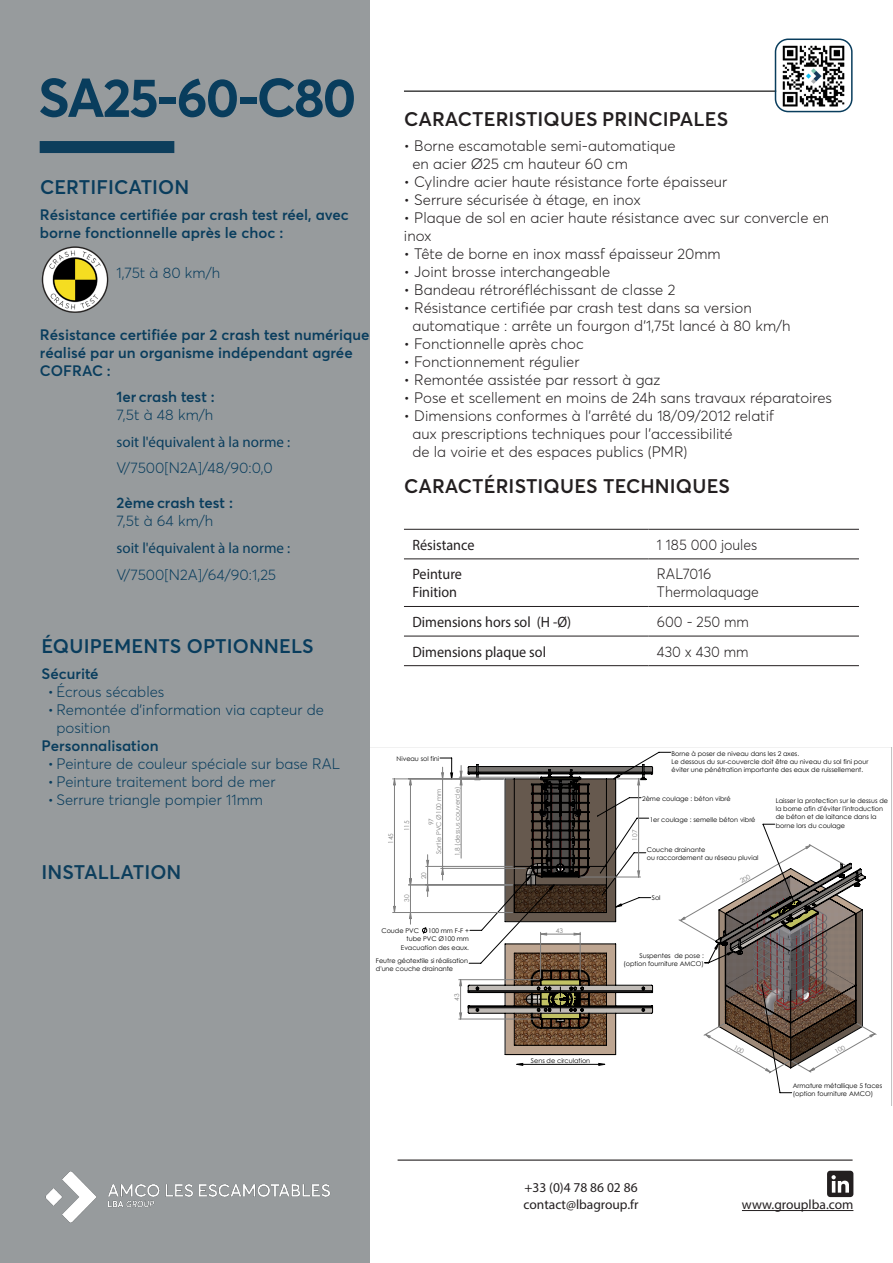
<style>
.page{position:relative;width:893px;height:1263px;background:#fff}
.page>*{position:absolute;margin:0;border:0;box-sizing:border-box;transform-origin:0 0}
.t1{font:700 54px "Averta";letter-spacing:-.04em;color:#093d5d}
.t2{font:600 19.5px "Averta";letter-spacing:.005em;color:#231f20}
.TITRE{font:600 19.5px "Averta";letter-spacing:.005em;color:#093d5d}
.INTRO___EQUIPEMENT{font:600 19.5px "Averta";letter-spacing:.005em;color:#093d5d}
.t3{font:600 19.5px "Averta";letter-spacing:.005em;color:#0d3e5c}
.t4{font:300 15px/18px "Averta";color:#231f20}
.INTRO___EQUIPEMENT-2{font:300 15px/18px "Averta";color:#093d5d}
.INTRO___EQUIPEMENT-3{font:600 15px/18px "Averta";color:#093d5d}
.t5{font:15px "Myriad Pro";color:#231f20;scale:.94 1}
.t6{font:300 15px "Averta";color:#231f20;scale:.94 1}
.INTRO___EQUIPEMENT-4{font:15px "Myriad Pro";color:#093d5d}
.t7{font:13.5px/16.2px "Myriad Pro";color:#231f20}
.t8{font:6.45px/8.4px "Century Gothic";color:#000}
.t9{font:6.45px/7.8px "Century Gothic";color:#808080;text-align:center}
</style>
<div class="page">
<div style="left:0;top:0;width:370px;height:1263px;background:#979b9d"></div>
<img style="left:45px;top:1171px;width:285px;height:52px">
<hr style="left:404px;top:91px;width:372px;height:1px;background:#000">
<hr style="left:398px;top:1159px;width:455px;height:2px;background:#231f20">
<hr style="left:742px;top:1210px;width:111px;height:1px;background:#231f20">
<svg style="left:827px;top:1171px;width:26px;height:26px"></svg>
<div style="left:40px;top:141px;width:134px;height:12px;background:#0d3e5c"></div>
<hr style="left:404px;top:529px;width:244px;height:1px;background:#231f20">
<hr style="left:648px;top:529px;width:211px;height:1px;background:#231f20">
<hr style="left:404px;top:559px;width:244px;height:1px;background:#231f20">
<hr style="left:648px;top:559px;width:211px;height:1px;background:#231f20">
<hr style="left:404px;top:606px;width:244px;height:1px;background:#231f20">
<hr style="left:648px;top:606px;width:211px;height:1px;background:#231f20">
<hr style="left:404px;top:636px;width:244px;height:1px;background:#231f20">
<hr style="left:648px;top:636px;width:211px;height:1px;background:#231f20">
<hr style="left:404px;top:665px;width:244px;height:1px;background:#231f20">
<hr style="left:648px;top:665px;width:211px;height:1px;background:#231f20">
<img style="left:777px;top:39px;width:73px;height:73px">
<div style="left:775px;top:39px;width:78px;height:73px;border:2px solid #093d5d;border-radius:13px"></div>
<img style="left:41px;top:246px;width:68px;height:67px">
<hr style="left:370px;top:747px;width:1px;height:358px;background:#c0c0c0">
<hr style="left:370px;top:1115px;width:521px;height:1px;background:#c0c0c0">
<hr style="left:370px;top:747px;width:521px;height:1px;background:#c0c0c0">
<hr style="left:891px;top:747px;width:1px;height:358px;background:#c0c0c0">
<div style="left:370px;top:1040px;width:128px;height:83px;background:#fff"></div>
<div style="left:479px;top:1070px;width:260px;height:88px;background:#fff"></div>
<svg style="left:393px;top:764px;width:483px;height:329px"></svg>
<h1 class="t1" style="left:38px;top:63px;width:320px">SA25-60-C80</h1>
<p class="INTRO___EQUIPEMENT" style="left:40px;top:174px;width:151px">CERTIFICATION</p>
<p class="INTRO___EQUIPEMENT-3" style="left:40px;top:206px;width:310px">Résistance certifiée par crash test réel, avec borne fonctionnelle après le choc :</p>
<p class="INTRO___EQUIPEMENT-2" style="left:117px;top:264px;width:105px">1,75t à 80 km/h</p>
<p class="INTRO___EQUIPEMENT-3" style="left:40px;top:325px;width:331px">Résistance certifiée par 2 crash test numérique réalisé par un organisme indépendant agrée<br>COFRAC :</p>
<p class="INTRO___EQUIPEMENT-3" style="left:117px;top:388px;width:100px">1er crash test :</p>
<p class="INTRO___EQUIPEMENT-2" style="left:117px;top:406px;width:98px">7,5t à 48 km/h</p>
<p class="INTRO___EQUIPEMENT-4" style="left:117px;top:433px;width:175px">soit l'équivalent à la norme :</p>
<p class="INTRO___EQUIPEMENT-2" style="left:117px;top:459px;width:158px">V/7500[N2A]/48/90:0,0</p>
<p class="INTRO___EQUIPEMENT-3" style="left:117px;top:494px;width:118px">2ème crash test :</p>
<p class="INTRO___EQUIPEMENT-2" style="left:117px;top:512px;width:98px">7,5t à 64 km/h</p>
<p class="INTRO___EQUIPEMENT-4" style="left:117px;top:539px;width:175px">soit l'équivalent à la norme :</p>
<p class="INTRO___EQUIPEMENT-2" style="left:117px;top:565px;width:161px">V/7500[N2A]/64/90:1,25</p>
<p class="TITRE" style="left:42px;top:634px;width:274px">ÉQUIPEMENTS OPTIONNELS</p>
<p class="INTRO___EQUIPEMENT-3" style="left:42px;top:665px;width:59px">Sécurité</p>
<p class="INTRO___EQUIPEMENT-2" style="left:48px;top:683px;width:118px">• Écrous sécables</p>
<p class="INTRO___EQUIPEMENT-2" style="left:56px;top:701px;width:269px;text-indent:-9px">• Remontée d’information via capteur de position</p>
<p class="INTRO___EQUIPEMENT-3" style="left:42px;top:737px;width:119px">Personnalisation</p>
<p class="INTRO___EQUIPEMENT-2" style="left:48px;top:755px;width:294px">• Peinture de couleur spéciale sur base RAL</p>
<p class="INTRO___EQUIPEMENT-2" style="left:48px;top:773px;width:229px">• Peinture traitement bord de mer</p>
<p class="INTRO___EQUIPEMENT-2" style="left:48px;top:791px;width:216px">• Serrure triangle pompier 11mm</p>
<p class="t3" style="left:42px;top:860px;width:141px">INSTALLATION</p>
<h2 class="t2" style="left:404px;top:107px;width:326px">CARACTERISTIQUES PRINCIPALES</h2>
<p class="t4" style="left:404px;top:137px;width:273px">• Borne escamotable semi-automatique</p>
<p class="t4" style="left:412px;top:155px;width:217px">en acier Ø25 cm hauteur 60 cm</p>
<p class="t4" style="left:404px;top:173px;width:325px">• Cylindre acier haute résistance forte épaisseur</p>
<p class="t4" style="left:404px;top:191px;width:238px">• Serrure sécurisée à étage, en inox</p>
<p class="t4" style="left:404px;top:209px;width:427px">• Plaque de sol en acier haute résistance avec sur convercle en inox</p>
<p class="t4" style="left:404px;top:245px;width:318px">• Tête de borne en inox massf épaisseur 20mm</p>
<p class="t4" style="left:404px;top:263px;width:208px">• Joint brosse interchangeable</p>
<p class="t4" style="left:404px;top:281px;width:273px">• Bandeau rétroréfléchissant de classe 2</p>
<p class="t4" style="left:404px;top:299px;width:349px">• Résistance certifiée par crash test dans sa version</p>
<p class="t4" style="left:412px;top:317px;width:380px">automatique : arrête un fourgon d’1,75t lancé à 80 km/h</p>
<p class="t4" style="left:404px;top:335px;width:181px">• Fonctionnelle après choc</p>
<p class="t4" style="left:404px;top:353px;width:177px">• Fonctionnement régulier</p>
<p class="t4" style="left:404px;top:371px;width:258px">• Remontée assistée par ressort à gaz</p>
<p class="t4" style="left:404px;top:389px;width:430px">• Pose et scellement en moins de 24h sans travaux réparatoires</p>
<p class="t4" style="left:404px;top:407px;width:372px">• Dimensions conformes à l'arrêté du 18/09/2012 relatif</p>
<p class="t4" style="left:412px;top:425px;width:322px">aux prescriptions techniques pour l'accessibilité</p>
<p class="t4" style="left:412px;top:443px;width:277px">de la voirie et des espaces publics (PMR)</p>
<p class="t2" style="left:404px;top:474px;width:328px">CARACTÉRISTIQUES TECHNIQUES</p>
<p class="t5" style="left:412px;top:535px;width:67px">Résistance</p>
<p class="t6" style="left:657px;top:535px;width:108px">1 185 000 joules</p>
<p class="t5" style="left:412px;top:565px;width:54px">Peinture</p>
<p class="t5" style="left:412px;top:583px;width:49px">Finition</p>
<p class="t6" style="left:657px;top:565px;width:59px">RAL7016</p>
<p class="t6" style="left:657px;top:583px;width:110px">Thermolaquage</p>
<p class="t5" style="left:412px;top:613px;width:170px">Dimensions hors sol (H -Ø)</p>
<p class="t6" style="left:657px;top:612px;width:99px">600 - 250 mm</p>
<p class="t5" style="left:412px;top:642px;width:144px">Dimensions plaque sol</p>
<p class="t6" style="left:657px;top:642px;width:99px">430 x 430 mm</p>
<p class="t8" style="left:397px;top:754px;width:44px">Niveau sol fini</p>
<p class="t9" style="left:387px;top:844px;width:12px;rotate:-90deg">145</p>
<p class="t9" style="left:403px;top:831px;width:12px;rotate:-90deg">115</p>
<p class="t9" style="left:403px;top:902px;width:9px;rotate:-90deg">30</p>
<p class="t9" style="left:427px;top:854px;width:66px;rotate:-90deg">97<br>Sortie PVC Ø100 mm</p>
<p class="t9" style="left:420px;top:879px;width:9px;rotate:-90deg">20</p>
<p class="t9" style="left:453px;top:856px;width:71px;rotate:-90deg">1,8 (dessus couvercle)</p>
<p class="t8" style="left:381px;top:926px;width:39px">Coude PVC</p>
<p class="t8" style="left:401px;top:926px;width:70px;text-align:right">100 mm F-F +<br>tube PVC Ø100 mm<br>Evacuation des eaux.</p>
<p class="t9" style="left:556px;top:926px;width:9px">43</p>
<p class="t8" style="left:672px;top:749px;width:198px">Borne à poser de niveau dans les 2 axes.<br>Le dessous du sur-couvercle doit être au niveau du sol fini pour éviter une pénétration importante des eaux de ruissellement.</p>
<p class="t8" style="left:642px;top:794px;width:90px">2ème coulage : béton vibré</p>
<p class="t9" style="left:631px;top:840px;width:12px;rotate:-90deg">107</p>
<p class="t8" style="left:650px;top:815px;width:107px">1er coulage : semelle béton vibré</p>
<p class="t8" style="left:647px;top:845px;width:113px">Couche drainante<br>ou raccordement au réseau pluvial</p>
<p class="t8" style="left:652px;top:893px;width:10px">Sol</p>
<p class="t8" style="left:776px;top:796px;width:114px">Laisser la protection sur le dessus de la borne afin d'éviter l'introduction de béton et de laitance dans la borne lors du coulage</p>
<p class="t8" style="left:376px;top:956px;width:94px">Feutre géotextile si réalisation d'une couche drainante</p>
<p class="t9" style="left:453px;top:1001px;width:9px;rotate:-90deg">43</p>
<p class="t8" style="left:623px;top:951px;width:82px;text-align:right">Suspentes de pose : (option fourniture AMCO)</p>
<p class="t8" style="left:531px;top:1056px;width:61px">Sens de circulation</p>
<p class="t7" style="left:524px;top:1179px;width:116px">+33 (0)4 78 86 02 86 contact@lbagroup.fr</p>
<p class="t8" style="left:793px;top:1081px;width:91px">Armature métallique 5 faces (option fourniture AMCO)</p>
<p class="t7" style="left:742px;top:1196px;width:113px">www.grouplba.com</p>
</div>
